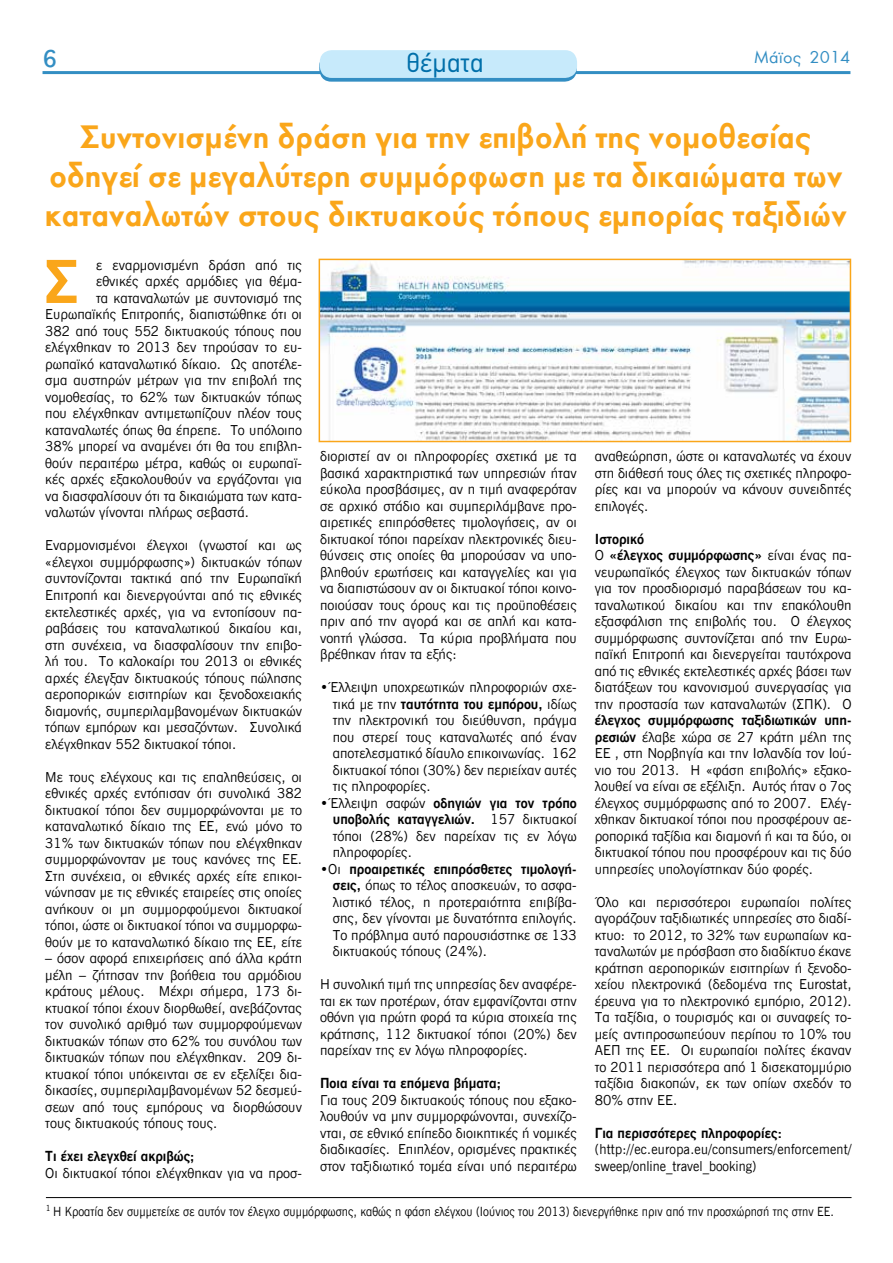
<style>
.page{position:relative;width:893px;height:1263px;background:#fff}
.page>*{position:absolute;margin:0;border:0;box-sizing:border-box;transform-origin:0 0}
.t1{font:600 59.25px "C Dsans 04";color:#faa61a}
.t2{font:600 34.5px/39px "Futura Greek";color:#faa61a;text-align:center;scale:.95 1}
.t3{font:27px "CF Din";color:#006faa}
.t4{font:700 22.5px "Thonburi";color:#338ec3}
.t5{font:18px "Futura Greek";color:#338ec3}
.t6{font:13.8px/16.5px "C Dsans 02";color:#000;text-align:justify}
.t7{font:600 13.8px/16.5px "C Dsans 04";color:#000;text-align:right}
.t8{font:13.8px/16.5px "C Dsans 02";letter-spacing:.02em;color:#000;scale:.94 1}
.t9{font:12.75px "C Dsans 02";color:#000;scale:.91 1}
.s1{font-family:"C Dsans 02";font-weight:400}
.s2{font-family:"C Dsans 04";font-weight:600}
</style>
<div class="page">
<hr style="left:43px;top:71px;width:807px;height:3px;background:#338ec3">
<div style="left:319px;top:54px;width:258px;height:28px;background:#338ec3;border-radius:12px"></div>
<div style="left:320px;top:50px;width:257px;height:28px;background:#c7eafb;border-radius:12px"></div>
<hr style="left:46px;top:1197px;width:805px;height:1px;background:#000">
<img style="left:322px;top:262px;width:526px;height:177px">
<div style="left:319px;top:259px;width:532px;height:183px;border:2px solid #faa61a"></div>
<h3 class="t4" style="left:43px;top:40px;width:16px">6</h3>
<h3 class="t5" style="left:754px;top:48px;width:98px">Μάϊος 2014</h3>
<h3 class="t3" style="left:407px;top:47px;width:78px">θέματα</h3>
<h2 class="t2" style="left:45px;top:117px;width:846px">Συντονισμένη δράση για την επιβολή της νομοθεσίας οδηγεί σε μεγαλύτερη συμμ όρφωση με τα δικαιώματα των καταναλωτών στους δικτυακούς τόπους εμπορίας ταξιδιών</h2>
<h1 class="t1" style="left:45px;top:246px;width:34px">Σ</h1>
<p class="t6" style="left:96px;top:257px;width:207px">ε εναρμονισμένη δράση από τις</p>
<p class="t6" style="left:96px;top:274px;width:207px">εθνικές αρχές αρμόδιες για θέμα-</p>
<p class="t6" style="left:96px;top:290px;width:207px">τα καταναλωτών με συντονισμό της</p>
<p class="t6" style="left:45px;top:307px;width:258px">Ευρωπαϊκής Επιτροπής, διαπιστώθηκε ότι οι</p>
<p class="t6" style="left:45px;top:323px;width:258px">382 από τους 552 δικτυακούς τόπους που</p>
<p class="t6" style="left:45px;top:340px;width:258px">ελέγχθηκαν το 2013 δεν τηρούσαν το ευ-</p>
<p class="t6" style="left:45px;top:356px;width:258px">ρωπαϊκό καταναλωτικό δίκαιο. Ως αποτέλε-</p>
<p class="t6" style="left:45px;top:372px;width:258px">σμα αυστηρών μέτρων για την επιβολή της</p>
<p class="t6" style="left:45px;top:389px;width:258px">νομοθεσίας, το 62% των δικτυακών τόπως</p>
<p class="t6" style="left:45px;top:406px;width:258px">που ελέγχθηκαν αντιμετωπίζουν πλέον τους</p>
<p class="t6" style="left:45px;top:422px;width:258px">καταναλωτές όπως θα έπρεπε. Το υπόλοιπο</p>
<p class="t6" style="left:45px;top:439px;width:258px">38% μπορεί να αναμένει ότι θα του επιβλη-</p>
<p class="t6" style="left:45px;top:455px;width:258px">θούν περαιτέρω μέτρα, καθώς οι ευρωπαϊ-</p>
<p class="t6" style="left:45px;top:471px;width:258px">κές αρχές εξακολουθούν να εργάζονται για</p>
<p class="t6" style="left:45px;top:488px;width:258px">να διασφαλίσουν ότι τα δικαιώματα των κατα-</p>
<p class="t6" style="left:45px;top:504px;width:205px">ναλωτών γίνονται πλήρως σεβαστά.</p>
<p class="t6" style="left:45px;top:537px;width:258px">Εναρμονισμένοι έλεγχοι (γνωστοί και ως «έλεγχοι συμμόρφωσης») δικτυακών τόπων συντονίζονται τακτικά από την Ευρωπαϊκή Επιτροπή και διενεργούνται από τις εθνικές εκτελεστικές αρχές, για να εντοπίσουν πα&shy;ραβάσεις του καταναλωτικού δικαίου και, στη συνέχεια, να διασφαλίσουν την επιβο&shy;λή του. Το καλοκαίρι του 2013 οι εθνικές αρχές έλεγξαν δικτυακούς τόπους πώλησης αεροπορικών εισιτηρίων και ξενοδοχειακής διαμονής, συμπεριλαμβανομένων δικτυακών τόπων εμπόρων και μεσαζόντων. Συνολικά ελέγχθηκαν 552 δικτυακοί τόποι.</p>
<p class="t6" style="left:45px;top:769px;width:258px">Με τους ελέγχους και τις επαληθεύσεις, οι εθνικές αρχές εντόπισαν ότι συνολικά 382 δικτυακοί τόποι δεν συμμορφώνονται με το καταναλωτικό δίκαιο της ΕΕ, ενώ μόνο το 31% των δικτυακών τόπων που ελέγχθηκαν συμμορφώνονταν με τους κανόνες της ΕΕ.<br>Στη συνέχεια, οι εθνικές αρχές είτε επικοι&shy;νώνησαν με τις εθνικές εταιρείες στις οποίες ανήκουν οι μη συμμορφούμενοι δικτυακοί τόποι, ώστε οι δικτυακοί τόποι να συμμορφω&shy;θούν με το καταναλωτικό δίκαιο της ΕΕ, είτε</p>
<p class="t6" style="left:45px;top:950px;width:258px">– όσον αφορά επιχειρήσεις από άλλα κράτη μέλη – ζήτησαν την βοήθεια του αρμόδιου κράτους μέλους. Μέχρι σήμερα, 173 δι&shy;κτυακοί τόποι έχουν διορθωθεί, ανεβάζοντας τον συνολικό αριθμό των συμμορφούμενων δικτυακών τόπων στο 62% του συνόλου των δικτυακών τόπων που ελέγχθηκαν. 209 δι&shy;κτυακοί τόποι υπόκεινται σε εν εξελίξει δια&shy;δικασίες, συμπεριλαμβανομένων 52 δεσμεύ&shy;σεων από τους εμπόρους να διορθώσουν τους δικτυακούς τόπους τους.</p>
<p class="t7" style="left:45px;top:1148px;width:151px">Τι έχει ελεγχθεί ακριβώς;</p>
<p class="t6" style="left:45px;top:1165px;width:258px">Οι δικτυακοί τόποι ελέγχθηκαν για να προσ-</p>
<p class="t6" style="left:320px;top:448px;width:258px">διοριστεί αν οι πληροφορίες σχετικά με τα βασικά χαρακτηριστικά των υπηρεσιών ήταν εύκολα προσβάσιμες, αν η τιμή αναφερόταν σε αρχικό στάδιο και συμπεριλάμβανε προ&shy;αιρετικές επιπρόσθετες τιμολογήσεις, αν οι δικτυακοί τόποι παρείχαν ηλεκτρονικές διευ&shy;θύνσεις στις οποίες θα μπορούσαν να υπο&shy;βληθούν ερωτήσεις και καταγγελίες και για να διαπιστώσουν αν οι δικτυακοί τόποι κοινο&shy;ποιούσαν τους όρους και τις προϋποθέσεις πριν από την αγορά και σε απλή και κατα&shy;νοητή γλώσσα. Τα κύρια προβλήματα που βρέθηκαν ήταν τα εξής:</p>
<p class="t6" style="left:320px;top:679px;width:258px">•Έλλειψη υποχρεωτικών πληροφοριών σχε-</p>
<p class="t7" style="left:333px;top:695px;width:245px"><span class="s1">τικά με την</span> ταυτότητα του εμπόρου, <span class="s1">ιδίως</span></p>
<p class="t6" style="left:333px;top:712px;width:245px">την ηλεκτρονική του διεύθυνση, πράγμα που στερεί τους καταναλωτές από έναν αποτελεσματικό δίαυλο επικοινωνίας. 162 δικτυακοί τόποι (30%) δεν περιείχαν αυτές τις πληροφορίες.</p>
<p class="t7" style="left:320px;top:795px;width:258px"><span class="s1">•Έλλειψη σαφών</span> οδηγιών για τον τρόπο υποβολής καταγγελιών. <span class="s1">157 δικτυακοί</span></p>
<p class="t6" style="left:333px;top:828px;width:245px">τόποι (28%) δεν παρείχαν τις εν λόγω πληροφορίες.</p>
<p class="t7" style="left:320px;top:861px;width:258px"><span class="s1">•Οι</span> προαιρετικές επιπρόσθετες τιμολογή-</p>
<p class="t6" style="left:333px;top:877px;width:245px"><span class="s2">σεις,</span> όπως το τέλος αποσκευών, το ασφα&shy;λιστικό τέλος, η προτεραιότητα επιβίβα&shy;σης, δεν γίνονται με δυνατότητα επιλογής.<br>Το πρόβλημα αυτό παρουσιάστηκε σε 133 δικτυακούς τόπους (24%).</p>
<p class="t6" style="left:320px;top:976px;width:258px">Η συνολική τιμή της υπηρεσίας δεν αναφέρε&shy;ται εκ των προτέρων, όταν εμφανίζονται στην οθόνη για πρώτη φορά τα κύρια στοιχεία της κράτησης, 112 δικτυακοί τόποι (20%) δεν παρείχαν της εν λόγω πληροφορίες.</p>
<p class="t7" style="left:320px;top:1075px;width:183px">Ποια είναι τα επόμενα βήματα;</p>
<p class="t6" style="left:320px;top:1092px;width:258px">Για τους 209 δικτυακούς τόπους που εξακο&shy;λουθούν να μην συμμορφώνονται, συνεχίζο&shy;νται, σε εθνικό επίπεδο διοικητικές ή νομικές διαδικασίες. Επιπλέον, ορισμένες πρακτικές στον ταξιδιωτικό τομέα είναι υπό περαιτέρω</p>
<p class="t6" style="left:595px;top:448px;width:258px">αναθεώρηση, ώστε οι καταναλωτές να έχουν στη διάθεσή τους όλες τις σχετικές πληροφο&shy;ρίες και να μπορούν να κάνουν συνειδητές επιλογές.</p>
<p class="t7" style="left:595px;top:530px;width:258px;text-align:left">Ιστορικό<br><span class="s1">Ο</span> «έλεγχος συμμόρφωσης» <span class="s1">είναι ένας πα-</span></p>
<p class="t6" style="left:595px;top:564px;width:258px">νευρωπαϊκός έλεγχος των δικτυακών τόπων για τον προσδιορισμό παραβάσεων του κα&shy;ταναλωτικού δικαίου και την επακόλουθη εξασφάλιση της επιβολής του. Ο έλεγχος συμμόρφωσης συντονίζεται από την Ευρω&shy;παϊκή Επιτροπή και διενεργείται ταυτόχρονα από τις εθνικές εκτελεστικές αρχές βάσει των διατάξεων του κανονισμού συνεργασίας για την προστασία των καταναλωτών (ΣΠΚ). Ο</p>
<p class="t7" style="left:595px;top:712px;width:258px">έλεγχος συμμόρφωσης ταξιδιωτικών υπη-</p>
<p class="t6" style="left:595px;top:729px;width:258px"><span class="s2">ρεσιών</span> έλαβε χώρα σε 27 κράτη μέλη της ΕΕ , στη Νορβηγία και την Ισλανδία τον Ιού&shy;νιο του 2013. Η «φάση επιβολής» εξακο&shy;λουθεί να είναι σε εξέλιξη. Αυτός ήταν ο 7ος έλεγχος συμμόρφωσης από το 2007. Ελέγ&shy;χθηκαν δικτυακοί τόποι που προσφέρουν αε&shy;ροπορικά ταξίδια και διαμονή ή και τα δύο, οι δικτυακοί τόπου που προσφέρουν και τις δύο υπηρεσίες υπολογίστηκαν δύο φορές.</p>
<p class="t6" style="left:595px;top:894px;width:258px">Όλο και περισσότεροι ευρωπαίοι πολίτες αγοράζουν ταξιδιωτικές υπηρεσίες στο διαδί&shy;κτυο: το 2012, το 32% των ευρωπαίων κα&shy;ταναλωτών με πρόσβαση στο διαδίκτυο έκανε κράτηση αεροπορικών εισιτηρίων ή ξενοδο&shy;χείου ηλεκτρονικά (δεδομένα της Eurostat, έρευνα για το ηλεκτρονικό εμπόριο, 2012).<br>Τα ταξίδια, ο τουρισμός και οι συναφείς το&shy;μείς αντιπροσωπεύουν περίπου το 10% του ΑΕΠ της ΕΕ. Οι ευρωπαίοι πολίτες έκαναν το 2011 περισσότερα από 1 δισεκατομμύριο ταξίδια διακοπών, εκ των οπίων σχεδόν το 80% στην ΕΕ.</p>
<p class="t7" style="left:595px;top:1125px;width:189px">Για περισσότερες πληροφορίες:</p>
<p class="t8" style="left:595px;top:1141px;width:275px">(http://ec.europa.eu/consumers/enforcement/ sweep/online_travel_booking)</p>
<p class="t9" style="left:46px;top:1204px;width:867px"><sup>1</sup> Η Κροατία δεν συμμετείχε σε αυτόν τον έλεγχο συμμόρφωσης, καθώς η φάση ελέγχου (Ιούνιος του 2013) διενεργήθηκε πριν από την προσχώρησή της στην ΕΕ.</p>
</div>
